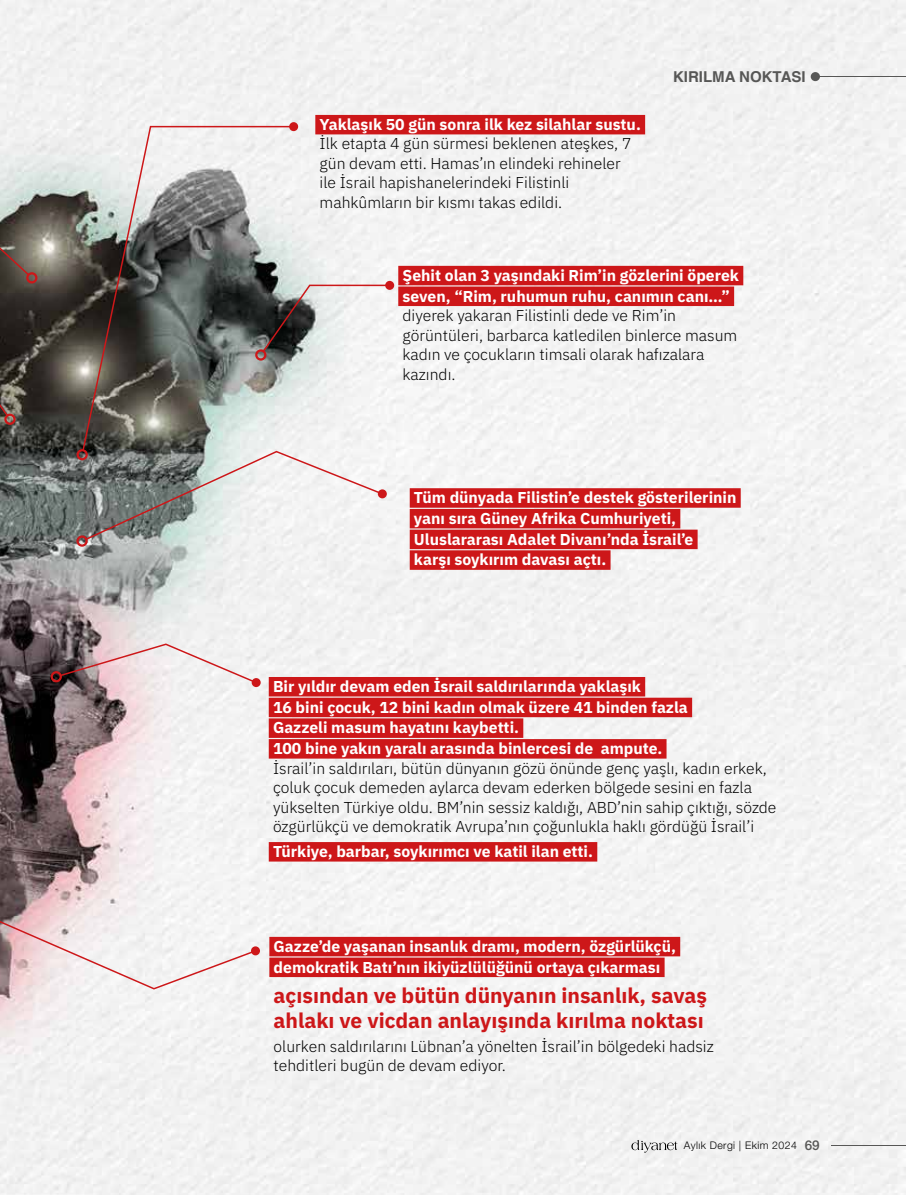
<style>
.page{position:relative;width:906px;height:1195px;background:#fff}
.page>*{position:absolute;margin:0;border:0;box-sizing:border-box;transform-origin:0 0}
.t1{font:700 21px/25.5px "IBM Plex Sans";color:#cd1719}
.t2{font:300 15.75px/19.5px "IBM Plex Sans";color:#000}
.t3{font:700 15.75px/20.7px "IBM Plex Sans";color:#fff}
.t4{font:700 15px "Helvetica";color:#575756}
.t5{font:300 10.5px "Helvetica Neue LT Pro";letter-spacing:.04em;color:#000}
.s1{font-weight:500;font-size:13.5px;color:#575756}
</style>
<div class="page">
<img style="left:0;top:0;width:905px;height:1195px">
<div style="left:26px;top:272px;width:11px;height:11px;border:2px solid #cd1719;border-radius:50%"></div>
<svg style="left:81px;top:125px;width:214px;height:325px;background:#8d8e8b"></svg>
<div style="left:77px;top:449px;width:11px;height:11px;border:2px solid #cd1719;border-radius:50%"></div>
<div style="left:289px;top:122px;width:9px;height:9px;background:#cd1719;border-radius:50%"></div>
<svg style="left:0;top:916px;width:257px;height:74px"></svg>
<div style="left:251px;top:946px;width:9px;height:9px;background:#cd1719;border-radius:50%"></div>
<svg style="left:261px;top:284px;width:130px;height:69px"></svg>
<div style="left:255px;top:349px;width:11px;height:12px;border:2px solid #cd1719;border-radius:50%"></div>
<div style="left:385px;top:281px;width:9px;height:9px;background:#cd1719;border-radius:50%"></div>
<div style="left:315px;top:115px;width:330px;height:19px;background:#cd1719"></div>
<div style="left:269px;top:677px;width:376px;height:19px;background:#cd1719"></div>
<div style="left:269px;top:698px;width:423px;height:19px;background:#cd1719"></div>
<div style="left:269px;top:718px;width:254px;height:20px;background:#cd1719"></div>
<div style="left:269px;top:739px;width:397px;height:19px;background:#cd1719"></div>
<div style="left:269px;top:842px;width:328px;height:19px;background:#cd1719"></div>
<div style="left:269px;top:937px;width:411px;height:19px;background:#cd1719"></div>
<div style="left:269px;top:957px;width:395px;height:20px;background:#cd1719"></div>
<div style="left:398px;top:266px;width:345px;height:19px;background:#cd1719"></div>
<div style="left:398px;top:286px;width:336px;height:20px;background:#cd1719"></div>
<div style="left:410px;top:488px;width:330px;height:20px;background:#cd1719"></div>
<div style="left:410px;top:509px;width:270px;height:19px;background:#cd1719"></div>
<div style="left:410px;top:530px;width:287px;height:19px;background:#cd1719"></div>
<div style="left:410px;top:550px;width:200px;height:20px;background:#cd1719"></div>
<svg style="left:84px;top:450px;width:300px;height:91px"></svg>
<div style="left:76px;top:535px;width:12px;height:12px;border:2px solid #cd1719;border-radius:50%"></div>
<div style="left:378px;top:489px;width:9px;height:9px;background:#cd1719;border-radius:50%"></div>
<svg style="left:0;top:131px;width:31px;height:287px;background:#726e68"></svg>
<div style="left:4px;top:414px;width:12px;height:11px;border:2px solid #cd1719;border-radius:50%"></div>
<svg style="left:59px;top:643px;width:199px;height:41px"></svg>
<div style="left:51px;top:671px;width:11px;height:11px;border:2px solid #cd1719;border-radius:50%"></div>
<div style="left:252px;top:678px;width:9px;height:9px;background:#cd1719;border-radius:50%"></div>
<hr style="left:831px;top:1145px;width:75px;height:1px;background:#575756">
<hr style="left:820px;top:76px;width:86px;height:1px;background:#575756">
<div style="left:810px;top:72px;width:10px;height:9px;background:#575756;border-radius:50%"></div>
<svg style="left:631px;top:1140px;width:46px;height:13px"></svg>
<p class="t3" style="left:319px;top:113px;width:323px">Yaklaşık 50 gün sonra ilk kez silahlar sustu.</p>
<p class="t2" style="left:319px;top:133px;width:313px">İlk etapta 4 gün sürmesi beklenen ateşkes, 7 gün devam etti. Hamas’ın elindeki rehineler ile İsrail hapishanelerindeki Filistinli mahkûmların bir kısmı takas edildi.</p>
<p class="t4" style="left:673px;top:67px;width:134px">KIRILMA NOKTASI</p>
<p class="t3" style="left:402px;top:264px;width:338px">Şehit olan 3 yaşındaki Rim’in gözlerini öperek seven, “Rim, ruhumun ruhu, canımın canı…”</p>
<p class="t2" style="left:402px;top:304px;width:336px">diyerek yakaran Filistinli dede ve Rim’in görüntüleri, barbarca katledilen binlerce masum kadın ve çocukların timsali olarak hafızalara kazındı.</p>
<p class="t3" style="left:414px;top:486px;width:324px">Tüm dünyada Filistin’e destek gösterilerinin yanı sıra Güney Afrika Cumhuriyeti, Uluslararası Adalet Divanı’nda İsrail’e<br>karşı soykırım davası açtı.</p>
<p class="t3" style="left:273px;top:675px;width:416px">Bir yıldır devam eden İsrail saldırılarında yaklaşık<br>16 bini çocuk, 12 bini kadın olmak üzere 41 binden fazla Gazzeli masum hayatını kaybetti.<br>100 bine yakın yaralı arasında binlercesi de ampute.</p>
<p class="t2" style="left:273px;top:757px;width:505px">İsrail’in saldırıları, bütün dünyanın gözü önünde genç yaşlı, kadın erkek, çoluk çocuk demeden aylarca devam ederken bölgede sesini en fazla yükselten Türkiye oldu. BM’nin sessiz kaldığı, ABD’nin sahip çıktığı, sözde özgürlükçü ve demokratik Avrupa’nın çoğunlukla haklı gördüğü İsrail’i</p>
<p class="t3" style="left:273px;top:840px;width:321px">Türkiye, barbar, soykırımcı ve katil ilan etti.</p>
<p class="t3" style="left:274px;top:934px;width:404px">Gazze’de yaşanan insanlık dramı, modern, özgürlükçü, demokratik Batı’nın ikiyüzlülüğünü ortaya çıkarması</p>
<h1 class="t1" style="left:274px;top:980px;width:435px">açısından ve bütün dünyanın insanlık, savaş ahlakı ve vicdan anlayışında kırılma noktası</h1>
<p class="t2" style="left:274px;top:1035px;width:442px">olurken saldırılarını Lübnan’a yönelten İsrail’in bölgedeki hadsiz tehditleri bugün de devam ediyor.</p>
<p class="t5" style="left:684px;top:1138px;width:137px">Aylık Dergi | Ekim 2024 <span class="s1">69</span></p>
</div>
